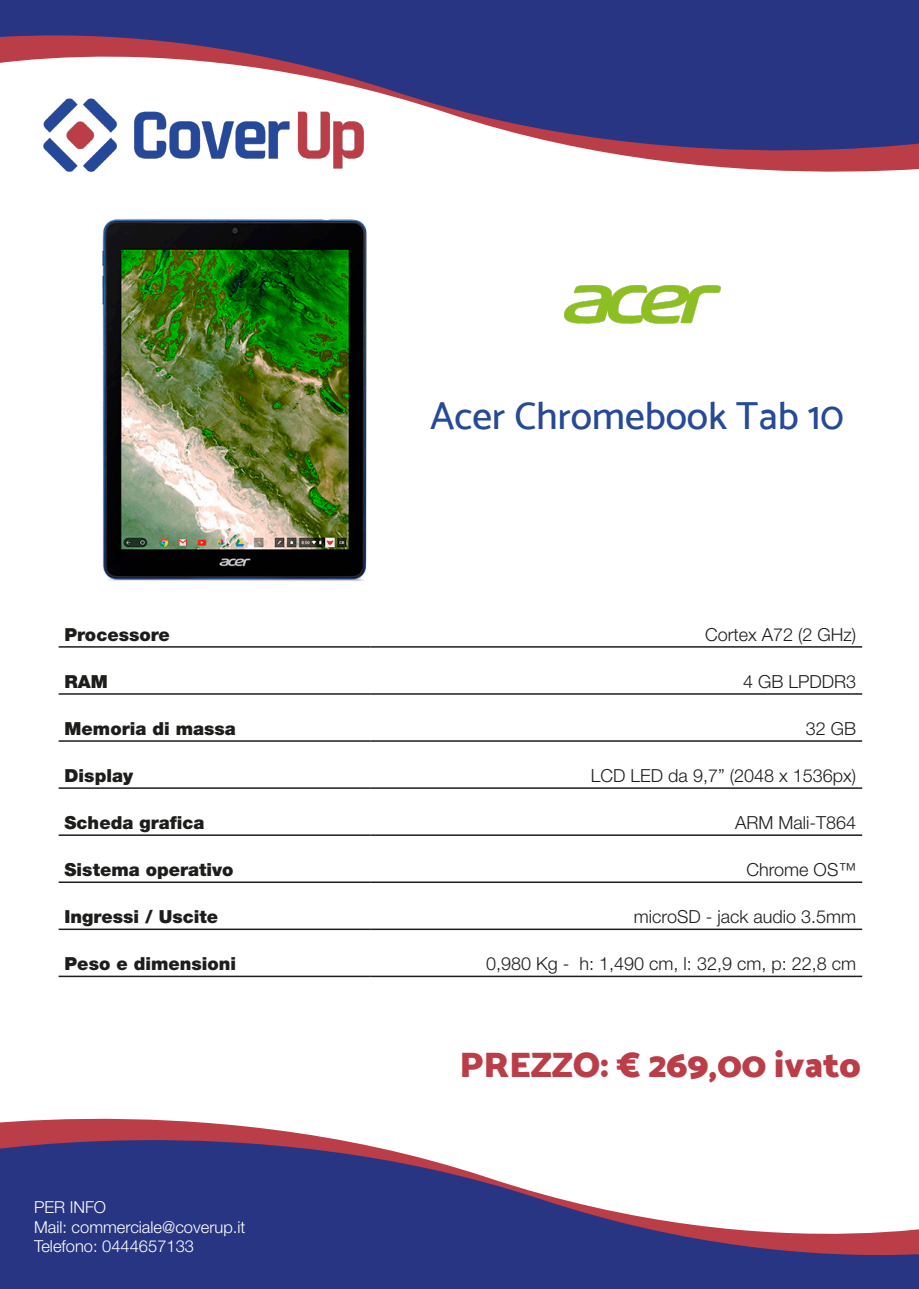
<style>
.page{position:relative;width:919px;height:1289px;background:#fff}
.page>*{position:absolute;margin:0;border:0;box-sizing:border-box;transform-origin:0 0}
.t1{font:39px "Mosk Medium 500";color:#264998}
.t2{font:36px "Mosk Ultra Bold 900";color:#bb3d48}
.t3{font:300 18px "Helvetica Neue LT Std";color:#1d1d1b}
.t4{font:900 18px "Helvetica Neue";color:#1d1d1b}
.t5{font:300 16.5px "Helvetica Neue LT Std";color:#fff}
</style>
<div class="page">
<svg style="left:0;top:0;width:918px;height:172px;fill:#283583"></svg>
<svg style="left:0;top:1118px;width:918px;height:170px;fill:#283583"></svg>
<img style="left:102px;top:304px;width:265px;height:277px">
<hr style="left:59px;top:646px;width:312px;height:1px;background:#1d1d1b">
<hr style="left:371px;top:646px;width:491px;height:1px;background:#1d1d1b">
<hr style="left:59px;top:693px;width:312px;height:1px;background:#1d1d1b">
<hr style="left:371px;top:693px;width:491px;height:1px;background:#1d1d1b">
<hr style="left:59px;top:740px;width:312px;height:1px;background:#1d1d1b">
<hr style="left:371px;top:740px;width:491px;height:1px;background:#1d1d1b">
<hr style="left:59px;top:787px;width:312px;height:1px;background:#1d1d1b">
<hr style="left:371px;top:787px;width:491px;height:1px;background:#1d1d1b">
<hr style="left:59px;top:834px;width:312px;height:2px;background:#1d1d1b">
<hr style="left:371px;top:834px;width:491px;height:2px;background:#1d1d1b">
<hr style="left:59px;top:881px;width:312px;height:2px;background:#1d1d1b">
<hr style="left:371px;top:881px;width:491px;height:2px;background:#1d1d1b">
<hr style="left:59px;top:928px;width:312px;height:2px;background:#1d1d1b">
<hr style="left:371px;top:928px;width:491px;height:2px;background:#1d1d1b">
<hr style="left:59px;top:975px;width:312px;height:2px;background:#1d1d1b">
<hr style="left:371px;top:975px;width:491px;height:2px;background:#1d1d1b">
<img style="left:34px;top:0;width:338px;height:304px">
<img style="left:564px;top:285px;width:157px;height:39px">
<p class="t1" style="left:430px;top:393px;width:415px">Acer Chromebook Tab 10</p>
<p class="t4" style="left:65px;top:623px;width:107px">Processore</p>
<p class="t3" style="left:705px;top:623px;width:153px">Cortex A72 (2 GHz)</p>
<p class="t4" style="left:65px;top:670px;width:45px">RAM</p>
<p class="t3" style="left:743px;top:670px;width:115px">4 GB LPDDR3</p>
<p class="t4" style="left:65px;top:718px;width:173px">Memoria di massa</p>
<p class="t3" style="left:805px;top:717px;width:52px">32 GB</p>
<p class="t4" style="left:65px;top:765px;width:70px">Display</p>
<p class="t3" style="left:591px;top:764px;width:267px">LCD LED da 9,7” (2048 x 1536px)</p>
<p class="t4" style="left:65px;top:812px;width:141px">Scheda grafica</p>
<p class="t3" style="left:735px;top:811px;width:123px">ARM Mali-T864</p>
<p class="t4" style="left:65px;top:859px;width:170px">Sistema operativo</p>
<p class="t3" style="left:746px;top:858px;width:111px">Chrome OS™</p>
<p class="t4" style="left:65px;top:906px;width:155px">Ingressi / Uscite</p>
<p class="t3" style="left:634px;top:905px;width:224px">microSD - jack audio 3.5mm</p>
<p class="t4" style="left:65px;top:953px;width:173px">Peso e dimensioni</p>
<p class="t3" style="left:486px;top:952px;width:371px">0,980 Kg - h: 1,490 cm, l: 32,9 cm, p: 22,8 cm</p>
<p class="t5" style="left:34px;top:1196px;width:74px">PER INFO</p>
<p class="t5" style="left:34px;top:1216px;width:213px">Mail: commerciale@coverup.it</p>
<p class="t5" style="left:34px;top:1236px;width:161px">Telefono: 0444657133</p>
<p class="t2" style="left:459px;top:1041px;width:403px">PREZZO: € 269,00 ivato</p>
</div>
